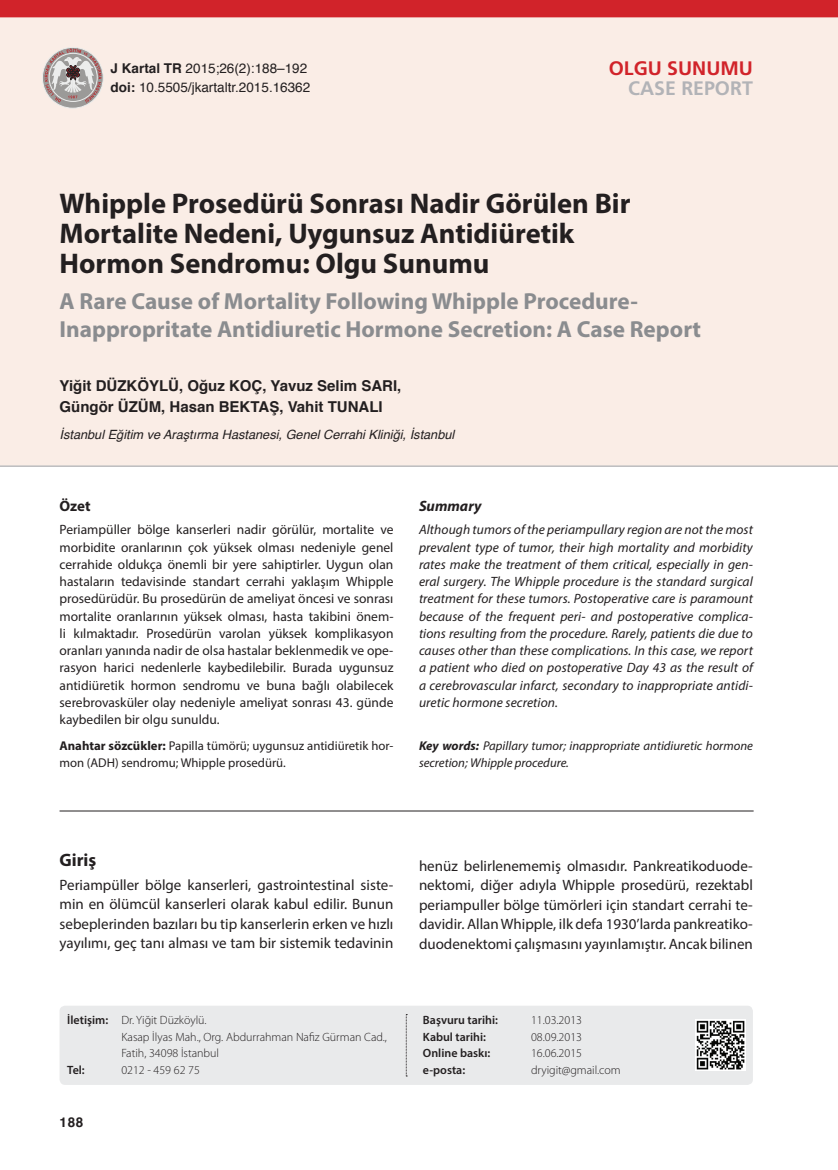
<style>
.page{position:relative;width:838px;height:1170px;background:#fff}
.page>*{position:absolute;margin:0;border:0;box-sizing:border-box;transform-origin:0 0}
.t1{font:700 28.5px/30px "Myriad Pro";color:#231f20}
.t2{font:700 23.25px/27.9px "Myriad Pro";color:#8a8c8f}
.t3{font:19.5px "Frutiger Bold Tr";color:#d1232a}
.t4{font:19.5px "Frutiger Bold Tr";color:#b2b3b7}
.t5{font:700 18px "Myriad Pro";color:#231f20}
.t6{font:15px/19.5px "Myriad Pro";color:#231f20;text-align:justify}
.t7{font:700 15px/21px "Helvetica";color:#231f20}
.t8{font:italic 700 15px "Myriad Pro";color:#231f20}
.t9{font:700 15px "Myriad Pro";color:#231f20}
.t10{font:13.5px/17.2px "Myriad Pro";color:#231f20;text-align:justify}
.t11{font:italic 13.5px/17.2px "Myriad Pro";letter-spacing:.005em;color:#231f20;text-align:justify}
.t12{font:13.5px/19.5px "Helvetica";color:#231f20}
.t13{font:700 13.5px "Helvetica";color:#231f20}
.t14{font:12.75px/17.2px "Myriad Pro";color:#231f20}
.t15{font:italic 12.75px/17.2px "Myriad Pro";color:#231f20}
.t16{font:italic 12.75px "Helvetica";color:#231f20}
.t17{font:300 12px/16.5px "Myriad Pro";color:#231f20}
.t18{font:600 12px "Myriad Pro";color:#231f20}
.s1{font-weight:700}
.s2{font-weight:600}
</style>
<div class="page">
<div style="left:0;top:0;width:838px;height:467px;background:#faede6"></div>
<svg style="left:42px;top:47px;width:61px;height:61px"></svg>
<div style="left:42px;top:47px;width:61px;height:61px;border:1px solid #ecedec;border-radius:50%"></div>
<svg style="left:45px;top:48px;width:56px;height:55px"></svg>
<div style="left:0;top:0;width:838px;height:17px;background:#d1232a"></div>
<hr style="left:0;top:465px;width:838px;height:2px;background:#bcbdc0">
<div style="left:60px;top:1005px;width:693px;height:79px;background:#e9eaeb;border-radius:6px"></div>
<svg style="left:406px;top:1014px;width:1px;height:62px"></svg>
<hr style="left:60px;top:810px;width:693px;height:1px;background:#231f20">
<img style="left:695px;top:1019px;width:51px;height:50px">
<p class="t12" style="left:111px;top:59px;width:201px"><span class="s1">J Kartal TR</span> 2015;26(2):188–192 <span class="s1">doi:</span> 10.5505/jkartaltr.2015.16362</p>
<h3 class="t3" style="left:609px;top:57px;width:146px">OLGU SUNUMU</h3>
<h3 class="t4" style="left:628px;top:76px;width:126px">CASE REPORT</h3>
<h1 class="t1" style="left:60px;top:187px;width:572px">Whipple Prosedürü Sonrası Nadir Görülen Bir<br>Mortalite Nedeni, Uygunsuz Antidiüretik<br>Hormon Sendromu: Olgu Sunumu</h1>
<h2 class="t2" style="left:60px;top:287px;width:643px">A Rare Cause of Mortality Following Whipple Procedure-<br>Inappropritate Antidiuretic Hormone Secretion: A Case Report</h2>
<p class="t7" style="left:60px;top:376px;width:343px">Yiğit DÜZKÖYLÜ, Oğuz KOÇ, Yavuz Selim SARI,<br>Güngör ÜZÜM, Hasan BEKTAŞ, Vahit TUNALI</p>
<p class="t16" style="left:60px;top:424px;width:396px">İstanbul Eğitim ve Araştırma Hastanesi, Genel Cerrahi Kliniği, İstanbul</p>
<p class="t9" style="left:60px;top:496px;width:33px">Özet</p>
<p class="t10" style="left:60px;top:521px;width:335px">Periampüller bölge kanserleri nadir görülür, mortalite ve morbidite oranlarının çok yüksek olması nedeniyle genel cerrahide oldukça önemli bir yere sahiptirler. Uygun olan hastaların tedavisinde standart cerrahi yaklaşım Whipple prosedürüdür. Bu prosedürün de ameliyat öncesi ve sonrası mortalite oranlarının yüksek olması, hasta takibini önem&shy;li kılmaktadır. Prosedürün varolan yüksek komplikasyon oranları yanında nadir de olsa hastalar beklenmedik ve ope&shy;rasyon harici nedenlerle kaybedilebilir. Burada uygunsuz antidiüretik hormon sendromu ve buna bağlı olabilecek serebrovasküler olay nedeniyle ameliyat sonrası 43. günde kaybedilen bir olgu sunuldu.</p>
<p class="t14" style="left:60px;top:736px;width:335px"><span class="s1">Anahtar sözcükler:</span> Papilla tümörü; uygunsuz antidiüretik hor&shy;mon (ADH) sendromu; Whipple prosedürü.</p>
<p class="t8" style="left:419px;top:496px;width:64px">Summary</p>
<p class="t11" style="left:419px;top:521px;width:335px">Although tumors of the periampullary region are not the most prevalent type of tumor, their high mortality and morbidity rates make the treatment of them critical, especially in gen&shy;eral surgery. The Whipple procedure is the standard surgical treatment for these tumors. Postoperative care is paramount because of the frequent peri- and postoperative complica&shy;tions resulting from the procedure. Rarely, patients die due to causes other than these complications. In this case, we report a patient who died on postoperative Day 43 as the result of a cerebrovascular infarct, secondary to inappropriate antidi&shy;uretic hormone secretion.</p>
<p class="t15" style="left:419px;top:736px;width:335px"><span class="s1">Key words:</span> Papillary tumor; inappropriate antidiuretic hormone secretion; Whipple procedure.</p>
<h3 class="t5" style="left:60px;top:847px;width:38px">Giriş</h3>
<p class="t6" style="left:60px;top:874px;width:335px">Periampüller bölge kanserleri, gastrointestinal siste&shy;min en ölümcül kanserleri olarak kabul edilir. Bunun sebeplerinden bazıları bu tip kanserlerin erken ve hızlı yayılımı, geç tanı alması ve tam bir sistemik tedavinin</p>
<p class="t17" style="left:121px;top:1012px;width:267px;text-indent:-54px"><span class="s2">İletişim:</span> Dr. Yiğit Düzköylü.<br>Kasap İlyas Mah., Org. Abdurrahman Nafiz Gürman Cad.,<br>Fatih, 34098 İstanbul</p>
<p class="t18" style="left:67px;top:1062px;width:19px">Tel:</p>
<p class="t17" style="left:121px;top:1061px;width:80px">0212 - 459 62 75</p>
<p class="t13" style="left:60px;top:1113px;width:25px">188</p>
<p class="t6" style="left:419px;top:855px;width:335px">henüz belirlenememiş olmasıdır. Pankreatikoduode&shy;nektomi, diğer adıyla Whipple prosedürü, rezektabl periampuller bölge tümörleri için standart cerrahi te&shy;davidir. Allan Whipple, ilk defa 1930’larda pankreatiko&shy;duodenektomi çalışmasını yayınlamıştır. Ancak bilinen</p>
<p class="t18" style="left:423px;top:1012px;width:76px">Başvuru tarihi:</p>
<p class="t17" style="left:531px;top:1012px;width:53px">11.03.2013</p>
<p class="t18" style="left:423px;top:1029px;width:64px">Kabul tarihi:</p>
<p class="t17" style="left:531px;top:1028px;width:53px">08.09.2013</p>
<p class="t18" style="left:423px;top:1045px;width:69px">Online baskı:</p>
<p class="t17" style="left:531px;top:1045px;width:53px">16.06.2015</p>
<p class="t18" style="left:423px;top:1062px;width:44px">e-posta:</p>
<p class="t17" style="left:531px;top:1061px;width:91px">dryigit@gmail.com</p>
</div>
